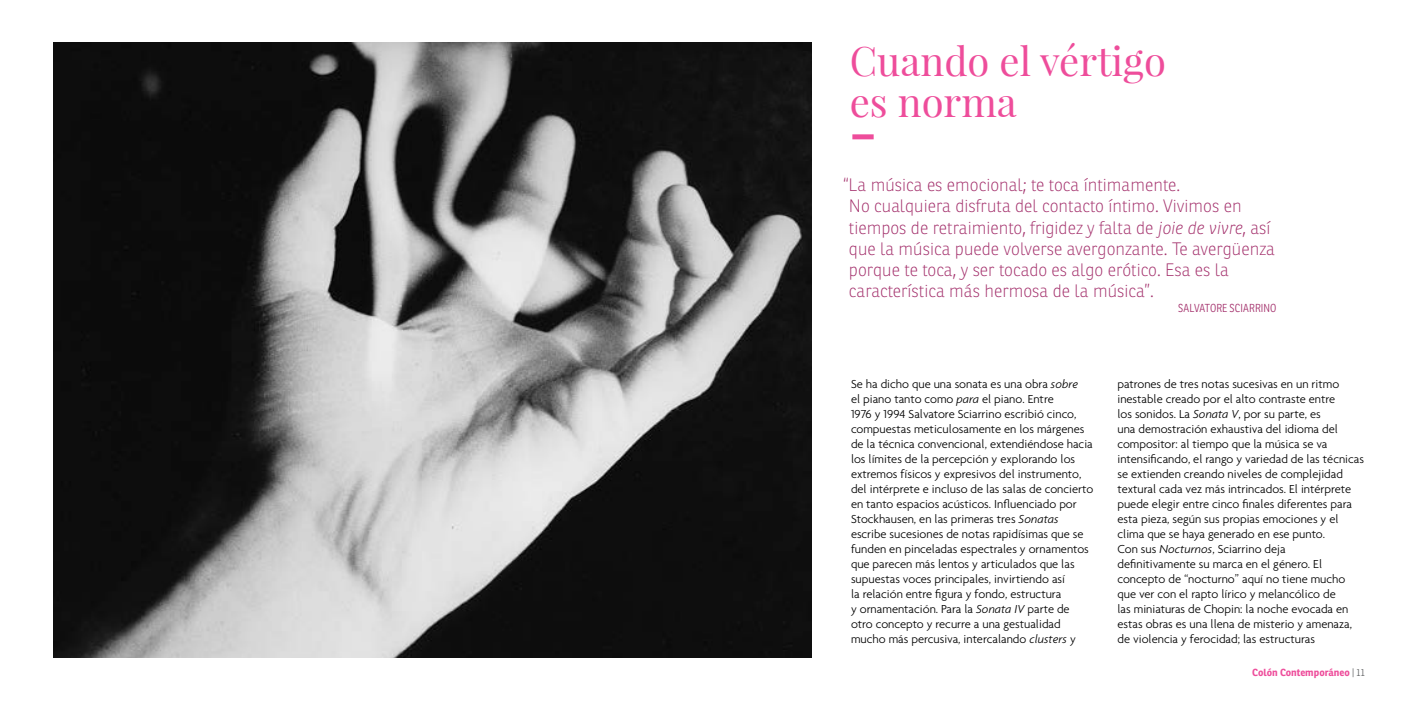
<style>
.page{position:relative;width:1418px;height:709px;background:#fff}
.page>*{position:absolute;margin:0;border:0;box-sizing:border-box;transform-origin:0 0}
.t1{font:40px/41.2px "Playfair Display";color:#ee4d9b}
.t2{font:100 17.5px/21.2px "Ronnia";color:#a32f6b}
.t3{font:300 12.5px/15px "Agenda";color:#000}
.t4{font:300 11.25px "Ronnia Cond";letter-spacing:.005em;color:#a32f6b}
.t5{font:700 10px "Ronnia";color:#ee4d9b}
.s1{font-style:italic}
.s2{font-weight:300;color:#58595b}
</style>
<div class="page">
<div style="left:852px;top:134px;width:21px;height:5px;background:#ee4d9b"></div>
<img style="left:53px;top:43px;width:758px;height:615px">
<h1 class="t1" style="left:849px;top:40px;width:318px">Cuando el vértigo es norma</h1>
<p class="t2" style="left:849px;top:174px;width:427px;text-indent:-6px">“La música es emocional; te toca íntimamente.<br>No cualquiera disfruta del contacto íntimo. Vivimos en tiempos de retraimiento, frigidez y falta de <span class="s1">joie de vivre</span>, así que la música puede volverse avergonzante. Te avergüenza porque te toca, y ser tocado es algo erótico. Esa es la característica más hermosa de la música”.</p>
<p class="t4" style="left:1178px;top:302px;width:100px">SALVATORE SCIARRINO</p>
<p class="t3" style="left:851px;top:376px;width:244px">Se ha dicho que una sonata es una obra <span class="s1">sobre<br></span>el piano tanto como <span class="s1">para</span> el piano. Entre<br>1976 y 1994 Salvatore Sciarrino escribió cinco, compuestas meticulosamente en los márgenes de la técnica convencional, extendiéndose hacia los límites de la percepción y explorando los extremos físicos y expresivos del instrumento, del intérprete e incluso de las salas de concierto en tanto espacios acústicos. Influenciado por Stockhausen, en las primeras tres <span class="s1">Sonatas </span>escribe sucesiones de notas rapidísimas que se funden en pinceladas espectrales y ornamentos que parecen más lentos y articulados que las supuestas voces principales, invirtiendo así<br>la relación entre figura y fondo, estructura<br>y ornamentación. Para la <span class="s1">Sonata IV</span> parte de otro concepto y recurre a una gestualidad mucho más percusiva, intercalando <span class="s1">clusters</span> y</p>
<p class="t3" style="left:1117px;top:376px;width:248px">patrones de tres notas sucesivas en un ritmo inestable creado por el alto contraste entre<br>los sonidos. La <span class="s1">Sonata V</span>, por su parte, es<br>una demostración exhaustiva del idioma del compositor: al tiempo que la música se va intensificando, el rango y variedad de las técnicas se extienden creando niveles de complejidad textural cada vez más intrincados. El intérprete puede elegir entre cinco finales diferentes para esta pieza, según sus propias emociones y el clima que se haya generado en ese punto.<br>Con sus <span class="s1">Nocturnos</span>, Sciarrino deja definitivamente su marca en el género. El concepto de “nocturno” aquí no tiene mucho que ver con el rapto lírico y melancólico de<br>las miniaturas de Chopin: la noche evocada en estas obras es una llena de misterio y amenaza, de violencia y ferocidad; las estructuras</p>
<p class="t5" style="left:1252px;top:665px;width:114px">Colón Contemporáneo <span class="s2">| 11</span></p>
</div>
